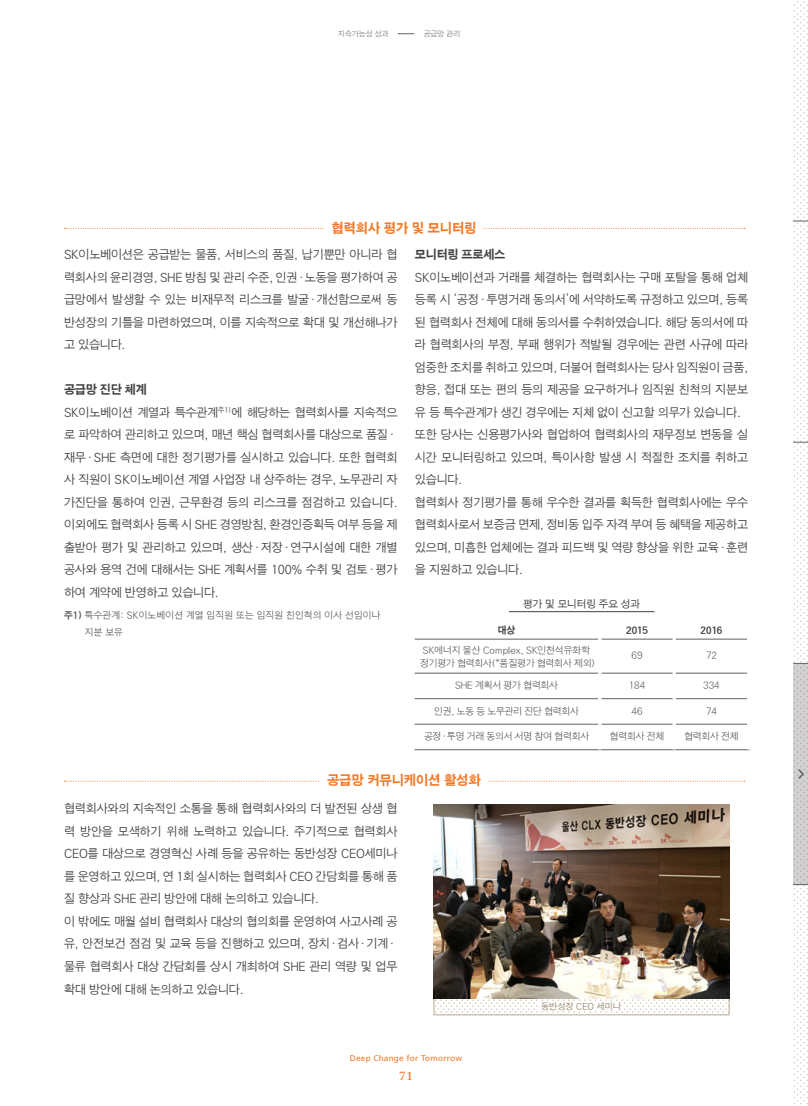
<style>
.page{position:relative;width:808px;height:1106px;background:#fff}
.page>*{position:absolute;margin:0;border:0;box-sizing:border-box;transform-origin:0 0}
.t1{font:13.5px "SM3 K Gothic";letter-spacing:-.07em;color:#f47725}
.t2{font:12.3px/22.5px "SM3 SJ Gothic 02";letter-spacing:-.08em;color:#414042;text-align:justify;scale:.96 1}
.t3{font:12.3px "SM3 K Gothic";letter-spacing:-.08em;color:#414042;scale:.96 1}
.t4{font:12px "Bosch Serif";color:#f47725}
.t5{font:10.5px "SM3 SJ Gothic 03";letter-spacing:-.07em;color:#414042}
.t6{font:9.75px/13.5px "SM3 J Gothic 01";letter-spacing:-.08em;color:#414042;scale:.96 1}
.t7{font:9.75px/16.5px "SM3 SJ Gothic 02";letter-spacing:-.05em;color:#606166;scale:.96 1}
.t8{font:9.75px "SM3 K Gothic";letter-spacing:-.085em;color:#414042;scale:.96 1}
.t9{font:9px "SM3 SJ Gothic 02";letter-spacing:-.07em;color:#918266}
.t10{font:8.25px "Frutiger";letter-spacing:.025em;color:#f47725}
.t11{font:7.65px "SM3 SJ Gothic 01";letter-spacing:-.07em;color:#606166}
.s1{font-family:"SM3 K Gothic"}
</style>
<div class="page">
<svg style="left:793px;top:1px;width:15px;height:1104px"></svg>
<svg style="left:398px;top:33px;width:16px;height:1px"></svg>
<svg style="left:64px;top:228px;width:681px;height:1px"></svg>
<div style="left:325px;top:221px;width:158px;height:9px;background:#fff"></div>
<svg style="left:64px;top:780px;width:681px;height:1px"></svg>
<div style="left:320px;top:774px;width:168px;height:9px;background:#fff"></div>
<svg style="left:436px;top:998px;width:291px;height:15px"></svg>
<div style="left:434px;top:930px;width:295px;height:85px;border:1px solid #b7ab97"></div>
<div style="left:538px;top:1001px;width:86px;height:9px;background:#fff"></div>
<img style="left:434px;top:804px;width:295px;height:194px">
<hr style="left:415px;top:639px;width:183px;height:1px;background:#606166">
<hr style="left:601px;top:639px;width:72px;height:1px;background:#606166">
<hr style="left:676px;top:639px;width:71px;height:1px;background:#606166">
<hr style="left:415px;top:673px;width:183px;height:1px;background:#606166">
<hr style="left:601px;top:673px;width:72px;height:1px;background:#606166">
<hr style="left:676px;top:673px;width:71px;height:1px;background:#606166">
<hr style="left:415px;top:698px;width:183px;height:1px;background:#606166">
<hr style="left:601px;top:698px;width:72px;height:1px;background:#606166">
<hr style="left:676px;top:698px;width:71px;height:1px;background:#606166">
<hr style="left:415px;top:724px;width:183px;height:1px;background:#606166">
<hr style="left:601px;top:724px;width:72px;height:1px;background:#606166">
<hr style="left:676px;top:724px;width:71px;height:1px;background:#606166">
<hr style="left:415px;top:749px;width:185px;height:1px;background:#606166">
<hr style="left:600px;top:749px;width:74px;height:1px;background:#606166">
<hr style="left:674px;top:749px;width:76px;height:1px;background:#606166">
<hr style="left:509px;top:611px;width:145px;height:1px;background:#414042">
<p class="t11" style="left:338px;top:30px;width:52px">지속가능성 성과</p>
<p class="t11" style="left:423px;top:30px;width:39px">공급망 관리</p>
<p class="t1" style="left:331px;top:221px;width:147px">협력회사 평가 및 모니터링</p>
<p class="t2" style="left:64px;top:243px;width:349px">SK이노베이션은 공급받는 물품, 서비스의 품질, 납기뿐만 아니라 협 력회사의 윤리경영, SHE 방침 및 관리 수준, 인권·노동을 평가하여 공 급망에서 발생할 수 있는 비재무적 리스크를 발굴·개선함으로써 동 반성장의 기틀을 마련하였으며, 이를 지속적으로 확대 및 개선해나가 고 있습니다.</p>
<p class="t3" style="left:64px;top:383px;width:88px">공급망 진단 체계</p>
<p class="t2" style="left:64px;top:401px;width:349px">SK이노베이션 계열과 특수관계<sup>주1)</sup>에 해당하는 협력회사를 지속적으 로 파악하여 관리하고 있으며, 매년 핵심 협력회사를 대상으로 품질· 재무·SHE 측면에 대한 정기평가를 실시하고 있습니다. 또한 협력회 사 직원이 SK이노베이션 계열 사업장 내 상주하는 경우, 노무관리 자 가진단을 통하여 인권, 근무환경 등의 리스크를 점검하고 있습니다. 이외에도 협력회사 등록 시 SHE 경영방침, 환경인증획득 여부 등을 제 출받아 평가 및 관리하고 있으며, 생산·저장·연구시설에 대한 개별 공사와 용역 건에 대해서는 SHE 계획서를 100% 수취 및 검토·평가 하여 계약에 반영하고 있습니다.</p>
<p class="t7" style="left:84px;top:607px;width:310px;text-indent:-21px"><span class="s1">주1)</span> 특수관계: SK이노베이션 계열 임직원 또는 임직원 친인척의 이사 선임이나 지분 보유</p>
<p class="t3" style="left:415px;top:248px;width:96px">모니터링 프로세스</p>
<p class="t2" style="left:415px;top:266px;width:349px;text-align:left">SK이노베이션과 거래를 체결하는 협력회사는 구매 포탈을 통해 업체 등록 시 ‘공정·투명거래 동의서’에 서약하도록 규정하고 있으며, 등록 된 협력회사 전체에 대해 동의서를 수취하였습니다. 해당 동의서에 따 라 협력회사의 부정, 부패 행위가 적발될 경우에는 관련 사규에 따라 엄중한 조치를 취하고 있으며, 더불어 협력회사는 당사 임직원이 금품, 향응, 접대 또는 편의 등의 제공을 요구하거나 임직원 친척의 지분보 유 등 특수관계가 생긴 경우에는 지체 없이 신고할 의무가 있습니다. 또한 당사는 신용평가사와 협업하여 협력회사의 재무정보 변동을 실 시간 모니터링하고 있으며, 특이사항 발생 시 적절한 조치를 취하고 있습니다.<br>협력회사 정기평가를 통해 우수한 결과를 획득한 협력회사에는 우수 협력회사로서 보증금 면제, 정비동 입주 자격 부여 등 혜택을 제공하고 있으며, 미흡한 업체에는 결과 피드백 및 역량 향상을 위한 교육·훈련 을 지원하고 있습니다.</p>
<p class="t5" style="left:523px;top:598px;width:119px">평가 및 모니터링 주요 성과</p>
<p class="t8" style="left:497px;top:624px;width:21px">대상</p>
<p class="t8" style="left:626px;top:624px;width:25px">2015</p>
<p class="t8" style="left:700px;top:624px;width:25px">2016</p>
<p class="t6" style="left:420px;top:643px;width:184px">SK에너지 울산 Complex, SK인천석유화학 정기평가 협력회사(*품질평가 협력회사 제외)</p>
<p class="t6" style="left:631px;top:649px;width:14px">69</p>
<p class="t6" style="left:706px;top:649px;width:14px">72</p>
<p class="t6" style="left:455px;top:679px;width:109px">SHE 계획서 평가 협력회사</p>
<p class="t6" style="left:628px;top:679px;width:19px">184</p>
<p class="t6" style="left:703px;top:679px;width:19px">334</p>
<p class="t6" style="left:434px;top:704px;width:153px">인권, 노동 등 노무관리 진단 협력회사</p>
<p class="t6" style="left:631px;top:704px;width:14px">46</p>
<p class="t6" style="left:706px;top:704px;width:14px">74</p>
<p class="t6" style="left:424px;top:730px;width:174px">공정· 투명 거래 동의서 서명 참여 협력회사</p>
<p class="t6" style="left:610px;top:730px;width:59px">협력회사 전체</p>
<p class="t6" style="left:684px;top:730px;width:59px">협력회사 전체</p>
<p class="t1" style="left:327px;top:773px;width:156px">공급망 커뮤니케이션 활성화</p>
<p class="t2" style="left:64px;top:798px;width:349px;text-align:left">협력회사와의 지속적인 소통을 통해 협력회사와의 더 발전된 상생 협 력 방안을 모색하기 위해 노력하고 있습니다. 주기적으로 협력회사<br>CEO를 대상으로 경영혁신 사례 등을 공유하는 동반성장 CEO세미나 를 운영하고 있으며, 연 1회 실시하는 협력회사 CEO 간담회를 통해 품 질 향상과 SHE 관리 방안에 대해 논의하고 있습니다.<br>이 밖에도 매월 설비 협력회사 대상의 협의회를 운영하여 사고사례 공 유, 안전보건 점검 및 교육 등을 진행하고 있으며, 장치·검사·기계· 물류 협력회사 대상 간담회를 상시 개최하여 SHE 관리 역량 및 업무 확대 방안에 대해 논의하고 있습니다.</p>
<p class="t10" style="left:350px;top:1053px;width:114px">Deep Change for Tomorrow</p>
<p class="t4" style="left:399px;top:1067px;width:16px">71</p>
<p class="t9" style="left:541px;top:1001px;width:82px">동반성장 CEO 세미나</p>
</div>
